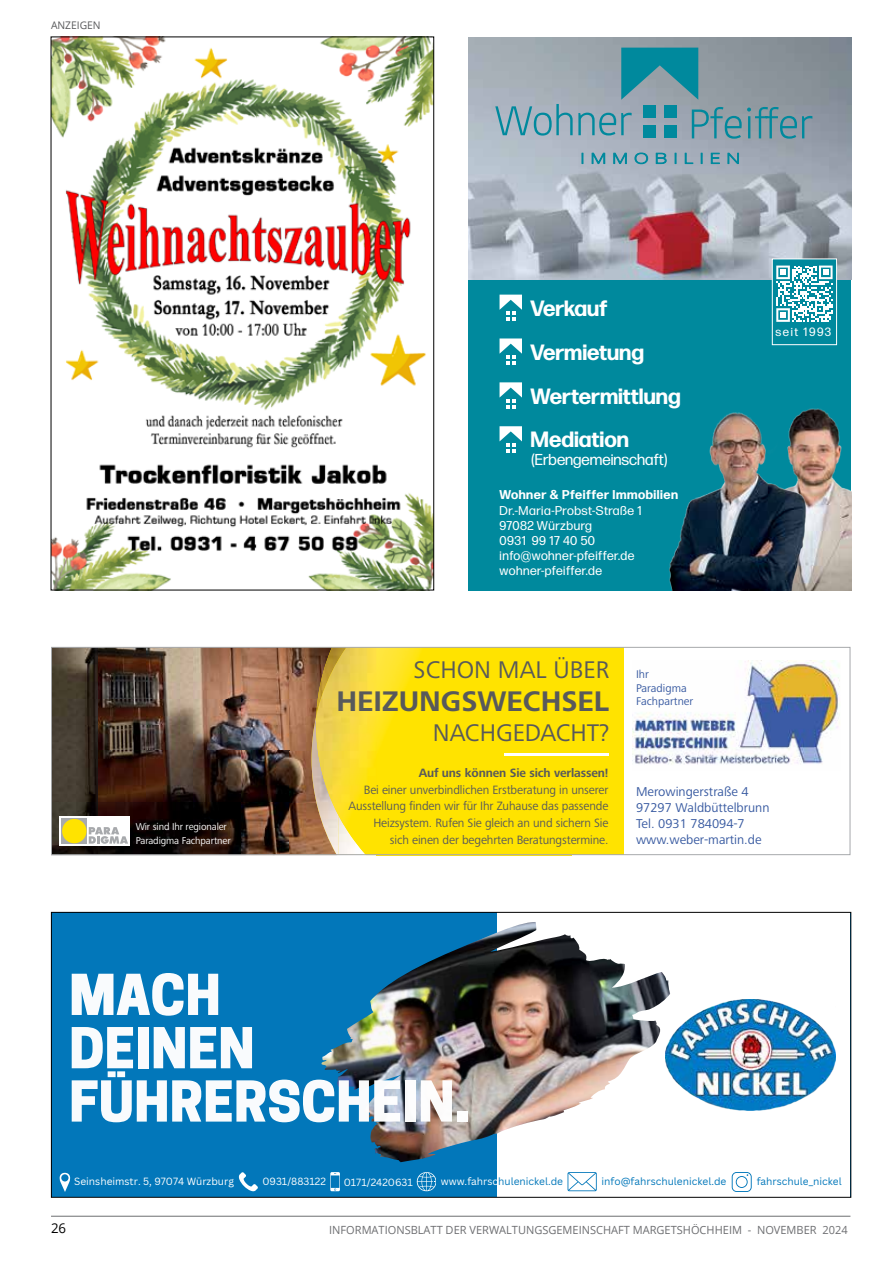
<style>
.page{position:relative;width:893px;height:1263px;background:#fff}
.page>*{position:absolute;margin:0;border:0;box-sizing:border-box;transform-origin:0 0}
.t1{font:800 52.95px/53.2px "Cooper Hewitt";color:#fff}
.t2{font:700 29.4px "Frutiger Next LTW1 G";color:#58595b}
.t3{font:25.05px "Frutiger Next LTW1 G";color:#58595b}
.t4{font:700 22.05px/43.8px "Forma DJR Deck";color:#fff}
.t5{font:15.75px "Forma DJR Deck";color:#fff}
.t6{font:13.5px "Open Sans";color:#000}
.t7{font:13.2px/15.9px "Frutiger Next LTW1 G";color:#385aa1}
.t8{font:12.75px/15px "Forma DJR Deck";letter-spacing:.04em;color:#fff}
.t9{font:700 12.75px "Forma DJR Deck";letter-spacing:.04em;color:#fff}
.t10{font:12.45px/16.6px "Frutiger Next LTW1 G";letter-spacing:-.01em;color:#58595b;text-align:right}
.t11{font:700 12.45px "Frutiger Next LTW1 G";letter-spacing:-.01em;color:#58595b}
.t12{font:12px "Forma DJR Deck";letter-spacing:.13em;color:#fff}
.t13{font:11.55px/13.8px "Frutiger Next LTW1 G";color:#385aa1}
.t14{font:11.25px "Open Sans";color:#6d6e71}
.t15{font:10.5px "Open Sans";color:#58595b}
.t16{font:10.35px/13.2px "Frutiger Next LTW1 G";letter-spacing:-.01em;color:#fff}
.t17{font:10.2px "Canva Sans";color:#0277ba}
.t18{font:10.2px "Canva Sans";color:#fff}
.s1{color:#fff}
</style>
<div class="page">
<hr style="left:51px;top:1216px;width:799px;height:1px;background:#6d6e71">
<img style="left:53px;top:39px;width:379px;height:549px">
<div style="left:51px;top:912px;width:800px;height:285px;background:#0277ba"></div>
<div style="left:497px;top:912px;width:353px;height:285px;background:#fff"></div>
<img style="left:670px;top:999px;width:166px;height:112px">
<img style="left:321px;top:934px;width:349px;height:228px">
<svg style="left:239px;top:1172px;width:19px;height:19px"></svg>
<svg style="left:330px;top:1172px;width:10px;height:19px"></svg>
<svg style="left:567px;top:1172px;width:30px;height:19px"></svg>
<svg style="left:59px;top:1173px;width:12px;height:19px"></svg>
<svg style="left:417px;top:1172px;width:19px;height:19px"></svg>
<svg style="left:732px;top:1172px;width:20px;height:20px"></svg>
<div style="left:468px;top:47px;width:383px;height:543px;background:#00899d"></div>
<img style="left:468px;top:38px;width:383px;height:241px">
<svg style="left:495px;top:48px;width:317px;height:91px"></svg>
<svg style="left:581px;top:150px;width:158px;height:16px;background:#84a8b6"></svg>
<img style="left:821px;top:409px;width:30px;height:181px">
<img style="left:669px;top:408px;width:152px;height:182px">
<div style="left:772px;top:259px;width:65px;height:86px;background:#00899d"></div>
<div style="left:772px;top:259px;width:65px;height:86px;border:1px solid #fff"></div>
<svg style="left:776px;top:266px;width:57px;height:56px"></svg>
<svg style="left:500px;top:295px;width:22px;height:26px"></svg>
<svg style="left:500px;top:338px;width:22px;height:27px"></svg>
<svg style="left:500px;top:382px;width:22px;height:27px"></svg>
<svg style="left:500px;top:426px;width:22px;height:27px"></svg>
<div style="left:51px;top:647px;width:573px;height:208px;background:#ffe300"></div>
<img style="left:633px;top:660px;width:207px;height:105px">
<img style="left:51px;top:803px;width:286px;height:53px">
<img style="left:53px;top:649px;width:263px;height:50px">
<img style="left:53px;top:699px;width:263px;height:52px">
<img style="left:53px;top:751px;width:322px;height:52px">
<img style="left:312px;top:716px;width:27px;height:137px">
<img style="left:316px;top:649px;width:5px;height:50px">
<img style="left:376px;top:649px;width:195px;height:207px">
<svg style="left:337px;top:855px;width:39px;height:1px"></svg>
<img style="left:321px;top:649px;width:55px;height:50px">
<img style="left:316px;top:699px;width:60px;height:52px">
<img style="left:332px;top:803px;width:32px;height:50px">
<hr style="left:504px;top:753px;width:104px;height:2px;background:#fff">
<div style="left:60px;top:817px;width:70px;height:29px;background:#fff"></div>
<svg style="left:62px;top:818px;width:25px;height:26px"></svg>
<div style="left:62px;top:819px;width:24px;height:24px;background:#ffe300;border-radius:50%"></div>
<svg style="left:89px;top:827px;width:39px;height:17px"></svg>
<div style="left:51px;top:647px;width:799px;height:208px;border:1px solid #a7a9ac"></div>
<p class="t15" style="left:51px;top:18px;width:51px">ANZEIGEN</p>
<p class="t16" style="left:136px;top:821px;width:97px">Wir sind Ihr regionaler<br>Paradigma Fachpartner</p>
<h3 class="t4" style="left:531px;top:286px;width:151px">Verkauf<br>Vermietung<br>Wertermittlung<br>Mediation</h3>
<p class="t5" style="left:531px;top:450px;width:137px">(Erbengemeinschaft)</p>
<p class="t9" style="left:500px;top:486px;width:180px">Wohner &amp; Pfeiffer Immobilien</p>
<p class="t8" style="left:500px;top:503px;width:144px">Dr.-Maria-Probst-Straße 1<br>97082 Würzburg<br>0931 99 17 40 50 info@wohner-pfeiffer.de wohner-pfeiffer.de</p>
<p class="t12" style="left:775px;top:324px;width:57px">seit 1993</p>
<h3 class="t3" style="left:414px;top:655px;width:197px">SCHON MAL ÜBER</h3>
<h2 class="t2" style="left:336px;top:684px;width:274px">HEIZUNGSWECHSEL</h2>
<h3 class="t3" style="left:433px;top:718px;width:178px">NACHGEDACHT?</h3>
<p class="t11" style="left:419px;top:766px;width:191px">Auf uns können Sie sich verlassen!</p>
<p class="t10" style="left:348px;top:781px;width:262px">Bei einer unverbindlichen Erstberatung in unserer Ausstellung finden wir für Ihr Zuhause das passende Heizsystem. Rufen Sie gleich an und sichern Sie<br>sich einen der begehrten Beratungstermine.</p>
<p class="t13" style="left:636px;top:667px;width:59px">Ihr<br>Paradigma<br>Fachpartner</p>
<p class="t7" style="left:636px;top:784px;width:135px">Merowingerstraße 4<br>97297 Waldbüttelbrunn<br>Tel. 0931 784094-7 www.weber-martin.de</p>
<h1 class="t1" style="left:69px;top:969px;width:402px">MACH<br>DEINEN<br>FÜHRERSCHEIN.</h1>
<p class="t18" style="left:74px;top:1175px;width:161px">Seinsheimstr. 5, 97074 Würzburg</p>
<p class="t18" style="left:262px;top:1175px;width:65px">0931/883122</p>
<p class="t18" style="left:344px;top:1176px;width:71px">0171/2420631</p>
<p class="t17" style="left:441px;top:1175px;width:124px"><span class="s1">www.fahrsc</span>hulenickel.de</p>
<p class="t17" style="left:601px;top:1175px;width:126px">info@fahrschulenickel.de</p>
<p class="t17" style="left:757px;top:1175px;width:86px">fahrschule_nickel</p>
<p class="t6" style="left:51px;top:1219px;width:17px">26</p>
<p class="t14" style="left:329px;top:1222px;width:520px">INFORMATIONSBLATT DER VERWALTUNGSGEMEINSCHAFT MARGETSHÖCHHEIM - NOVEMBER 2024</p>
</div>
